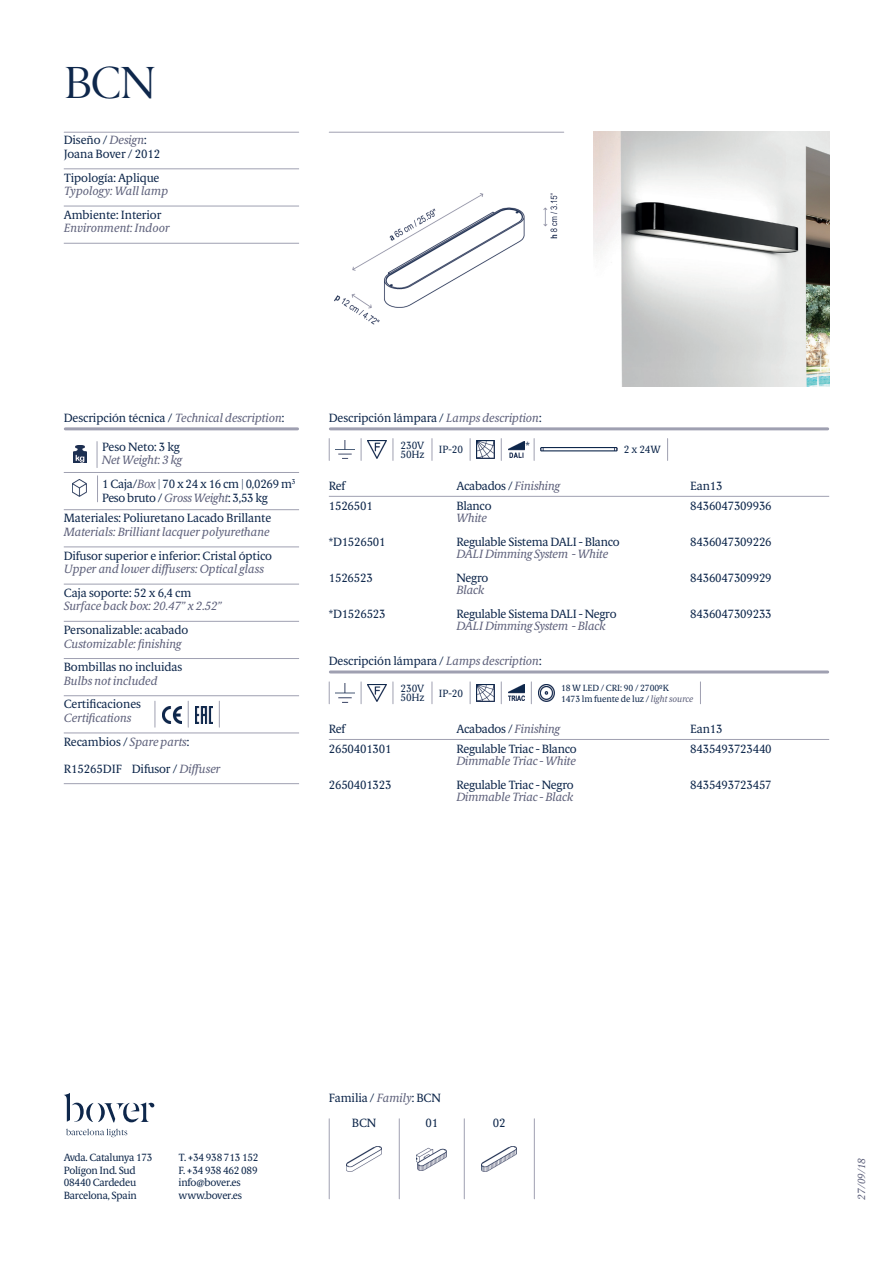
<style>
.page{position:relative;width:893px;height:1263px;background:#fff}
.page>*{position:absolute;margin:0;border:0;box-sizing:border-box;transform-origin:0 0}
.t1{font:45px "Berlingske Serif";color:#0e274b}
.t2{font:12px/13.5px "Berlingske Serif Tx";letter-spacing:-.02em;color:#0e274b}
.t3{font:italic 12px/23.7px "Berlingske Serif Tx";letter-spacing:-.01em;color:#5f627c}
.t4{font:10.5px/12.8px "Berlingske Serif Tx";letter-spacing:-.025em;color:#0e274b}
.t5{font:italic 10.5px "Berlingske Serif Tx";color:#5f627c}
.t6{font:9px/10.8px "Berlingske Serif Tx";letter-spacing:-.01em;color:#0e274b}
.s1{font-style:italic;color:#5f627c}
.s2{font-style:normal;color:#0e274b}
</style>
<div class="page">
<hr style="left:64px;top:168px;width:235px;height:1px;background:#9fa0b1">
<hr style="left:64px;top:206px;width:235px;height:1px;background:#9fa0b1">
<hr style="left:64px;top:243px;width:235px;height:1px;background:#9fa0b1">
<hr style="left:64px;top:132px;width:235px;height:1px;background:#9fa0b1">
<hr style="left:329px;top:132px;width:235px;height:1px;background:#9fa0b1">
<img style="left:334px;top:193px;width:224px;height:132px">
<hr style="left:64px;top:472px;width:235px;height:1px;background:#9fa0b1">
<hr style="left:64px;top:509px;width:235px;height:1px;background:#9fa0b1">
<hr style="left:64px;top:546px;width:235px;height:1px;background:#9fa0b1">
<hr style="left:64px;top:584px;width:235px;height:1px;background:#9fa0b1">
<hr style="left:64px;top:621px;width:235px;height:1px;background:#9fa0b1">
<hr style="left:64px;top:658px;width:235px;height:1px;background:#9fa0b1">
<hr style="left:64px;top:695px;width:235px;height:1px;background:#9fa0b1">
<hr style="left:64px;top:732px;width:235px;height:1px;background:#9fa0b1">
<hr style="left:64px;top:783px;width:235px;height:1px;background:#9fa0b1">
<img style="left:74px;top:446px;width:13px;height:17px">
<svg style="left:97px;top:442px;width:1px;height:26px"></svg>
<img style="left:72px;top:480px;width:15px;height:17px">
<svg style="left:97px;top:476px;width:1px;height:26px"></svg>
<svg style="left:155px;top:701px;width:1px;height:26px"></svg>
<img style="left:162px;top:706px;width:19px;height:17px">
<svg style="left:188px;top:701px;width:1px;height:26px"></svg>
<img style="left:195px;top:706px;width:17px;height:17px">
<svg style="left:219px;top:701px;width:1px;height:26px"></svg>
<hr style="left:330px;top:427px;width:498px;height:3px;background:#9fa0b1">
<img style="left:477px;top:441px;width:17px;height:17px">
<svg style="left:470px;top:439px;width:1px;height:21px"></svg>
<svg style="left:432px;top:439px;width:1px;height:21px"></svg>
<svg style="left:393px;top:439px;width:1px;height:21px"></svg>
<svg style="left:329px;top:439px;width:1px;height:21px"></svg>
<svg style="left:361px;top:439px;width:1px;height:21px"></svg>
<img style="left:368px;top:441px;width:18px;height:17px">
<img style="left:336px;top:440px;width:18px;height:19px">
<svg style="left:501px;top:439px;width:1px;height:21px"></svg>
<svg style="left:667px;top:439px;width:1px;height:21px"></svg>
<img style="left:541px;top:448px;width:77px;height:3px">
<svg style="left:534px;top:439px;width:1px;height:21px"></svg>
<img style="left:508px;top:442px;width:17px;height:16px">
<hr style="left:65px;top:427px;width:233px;height:3px;background:#9fa0b1">
<hr style="left:329px;top:1119px;width:1px;height:80px;background:#9fa0b1">
<img style="left:347px;top:1146px;width:35px;height:25px">
<hr style="left:399px;top:1119px;width:1px;height:80px;background:#9fa0b1">
<hr style="left:464px;top:1119px;width:1px;height:80px;background:#9fa0b1">
<img style="left:417px;top:1147px;width:30px;height:24px">
<img style="left:482px;top:1146px;width:35px;height:25px">
<hr style="left:534px;top:1119px;width:1px;height:80px;background:#9fa0b1">
<hr style="left:330px;top:670px;width:498px;height:3px;background:#9fa0b1">
<img style="left:477px;top:684px;width:17px;height:18px">
<svg style="left:470px;top:682px;width:1px;height:22px"></svg>
<svg style="left:432px;top:682px;width:1px;height:22px"></svg>
<svg style="left:393px;top:682px;width:1px;height:22px"></svg>
<svg style="left:329px;top:682px;width:1px;height:22px"></svg>
<svg style="left:361px;top:682px;width:1px;height:22px"></svg>
<img style="left:368px;top:684px;width:18px;height:17px">
<img style="left:336px;top:683px;width:18px;height:19px">
<svg style="left:501px;top:682px;width:1px;height:22px"></svg>
<img style="left:538px;top:684px;width:17px;height:17px">
<svg style="left:531px;top:682px;width:1px;height:22px"></svg>
<svg style="left:700px;top:682px;width:1px;height:22px"></svg>
<img style="left:508px;top:685px;width:17px;height:16px">
<img style="left:594px;top:132px;width:235px;height:255px">
<svg style="left:66px;top:1129px;width:61px;height:8px"></svg>
<svg style="left:64px;top:1093px;width:90px;height:29px"></svg>
<hr style="left:329px;top:496px;width:500px;height:1px;background:#9fa0b1">
<hr style="left:329px;top:739px;width:500px;height:1px;background:#9fa0b1">
<h1 class="t1" style="left:64px;top:53px;width:93px">BCN</h1>
<p class="t2" style="left:64px;top:133px;width:98px">Diseño / <span class="s1">Design</span>:<br>Joana Bover / 2012</p>
<p class="t2" style="left:64px;top:171px;width:97px">Tipología: Aplique</p>
<p class="t3" style="left:64px;top:179px;width:106px">Typology: Wall lamp</p>
<p class="t2" style="left:64px;top:208px;width:99px">Ambiente: Interior</p>
<p class="t3" style="left:64px;top:216px;width:108px">Environment: Indoor</p>
<p class="t2" style="left:64px;top:411px;width:222px">Descripción técnica / <span class="s1">Technical description</span>:</p>
<p class="t2" style="left:102px;top:440px;width:79px">Peso Neto: 3 kg</p>
<p class="t2" style="left:102px;top:448px;width:195px;line-height:23.7px"><span class="s1">Net Weight: 3 kg<br></span>1 Caja/<span class="s1">Box</span> | 70 x 24 x 16 cm | 0,0269 m<sup>3</sup></p>
<p class="t2" style="left:64px;top:487px;width:209px;line-height:20.7px;text-indent:38px">Peso bruto / <span class="s1">Gross Weight</span>: 3,53 kg<br>Materiales: Poliuretano Lacado Brillante</p>
<p class="t3" style="left:64px;top:520px;width:208px">Materials: Brilliant lacquer polyurethane</p>
<p class="t2" style="left:64px;top:549px;width:210px">Difusor superior e inferior: Cristal óptico</p>
<p class="t3" style="left:64px;top:557px;width:202px">Upper and lower diffusers: Optical glass</p>
<p class="t2" style="left:64px;top:586px;width:129px">Caja soporte: 52 x 6,4 cm</p>
<p class="t3" style="left:64px;top:594px;width:160px">Surface back box: 20.47” x 2.52”</p>
<p class="t2" style="left:64px;top:623px;width:126px">Personalizable: acabado</p>
<p class="t3" style="left:64px;top:631px;width:119px">Customizable: finishing</p>
<p class="t2" style="left:64px;top:660px;width:120px">Bombillas no incluidas</p>
<p class="t3" style="left:64px;top:669px;width:95px">Bulbs not included</p>
<p class="t2" style="left:64px;top:697px;width:79px">Certificaciones</p>
<p class="t3" style="left:64px;top:706px;width:127px">Certifications<br><span class="s2">Recambios /</span> Spare parts<span class="s2">:</span></p>
<p class="t2" style="left:64px;top:762px;width:158px">R15265DIF Difusor / <span class="s1">Diffuser</span></p>
<p class="t2" style="left:329px;top:411px;width:214px">Descripción lámpara / <span class="s1">Lamps description</span>:</p>
<p class="t4" style="left:400px;top:441px;width:26px;line-height:9px">230V<br>50Hz</p>
<p class="t4" style="left:439px;top:443px;width:26px">IP-20</p>
<p class="t2" style="left:525px;top:439px;width:6px">*</p>
<p class="t4" style="left:624px;top:443px;width:38px">2 x 24W</p>
<p class="t2" style="left:329px;top:479px;width:18px">Ref</p>
<p class="t2" style="left:456px;top:479px;width:105px">Acabados / <span class="s1">Finishing</span></p>
<p class="t2" style="left:690px;top:479px;width:34px">Ean13</p>
<p class="t2" style="left:329px;top:499px;width:46px">1526501</p>
<p class="t2" style="left:456px;top:499px;width:37px">Blanco</p>
<p class="t2" style="left:690px;top:499px;width:83px">8436047309936</p>
<p class="t3" style="left:456px;top:506px;width:32px">White</p>
<p class="t2" style="left:329px;top:535px;width:58px">*D1526501</p>
<p class="t2" style="left:456px;top:535px;width:165px">Regulable Sistema DALI - Blanco</p>
<p class="t2" style="left:690px;top:535px;width:83px">8436047309226</p>
<p class="t3" style="left:456px;top:542px;width:153px">DALI Dimming System - White</p>
<p class="t2" style="left:329px;top:571px;width:46px">1526523</p>
<p class="t2" style="left:456px;top:571px;width:33px">Negro</p>
<p class="t2" style="left:690px;top:571px;width:83px">8436047309929</p>
<p class="t3" style="left:456px;top:578px;width:30px">Black</p>
<p class="t2" style="left:329px;top:607px;width:58px">*D1526523</p>
<p class="t2" style="left:456px;top:607px;width:162px">Regulable Sistema DALI - Negro</p>
<p class="t2" style="left:690px;top:607px;width:83px">8436047309233</p>
<p class="t3" style="left:456px;top:614px;width:151px">DALI Dimming System - Black</p>
<p class="t2" style="left:329px;top:654px;width:214px">Descripción lámpara / <span class="s1">Lamps description</span>:</p>
<p class="t4" style="left:439px;top:687px;width:26px">IP-20</p>
<p class="t4" style="left:400px;top:684px;width:26px;line-height:9px">230V<br>50Hz</p>
<p class="t6" style="left:561px;top:682px;width:134px">18 W LED / CRI: 90 / 2700ºK<br>1473 lm fuente de luz / <span class="s1">light source</span></p>
<p class="t2" style="left:329px;top:722px;width:18px">Ref</p>
<p class="t2" style="left:456px;top:722px;width:105px">Acabados / <span class="s1">Finishing</span></p>
<p class="t2" style="left:690px;top:722px;width:34px">Ean13</p>
<p class="t2" style="left:329px;top:742px;width:64px">2650401301</p>
<p class="t2" style="left:456px;top:742px;width:122px">Regulable Triac - Blanco</p>
<p class="t2" style="left:690px;top:742px;width:83px">8435493723440</p>
<p class="t3" style="left:456px;top:749px;width:121px">Dimmable Triac - White</p>
<p class="t2" style="left:329px;top:778px;width:64px">2650401323</p>
<p class="t2" style="left:456px;top:778px;width:119px">Regulable Triac - Negro</p>
<p class="t2" style="left:690px;top:778px;width:83px">8435493723457</p>
<p class="t3" style="left:456px;top:785px;width:119px">Dimmable Triac - Black</p>
<p class="t2" style="left:352px;top:1085px;width:91px;line-height:25.5px;text-indent:-23px">Familia / <span class="s1">Family</span>: BCN<br>BCN</p>
<p class="t2" style="left:425px;top:1116px;width:14px">01</p>
<p class="t2" style="left:493px;top:1116px;width:14px">02</p>
<p class="t4" style="left:64px;top:1151px;width:90px">Avda. Catalunya 173<br>Polígon Ind. Sud<br>08440 Cardedeu<br>Barcelona, Spain</p>
<p class="t4" style="left:179px;top:1151px;width:81px">T. +34 938 713 152<br>F. +34 938 462 089 info@bover.es www.bover.es</p>
<p class="t5" style="left:854px;top:1199px;width:43px;rotate:-90deg">27/09/18</p>
</div>
